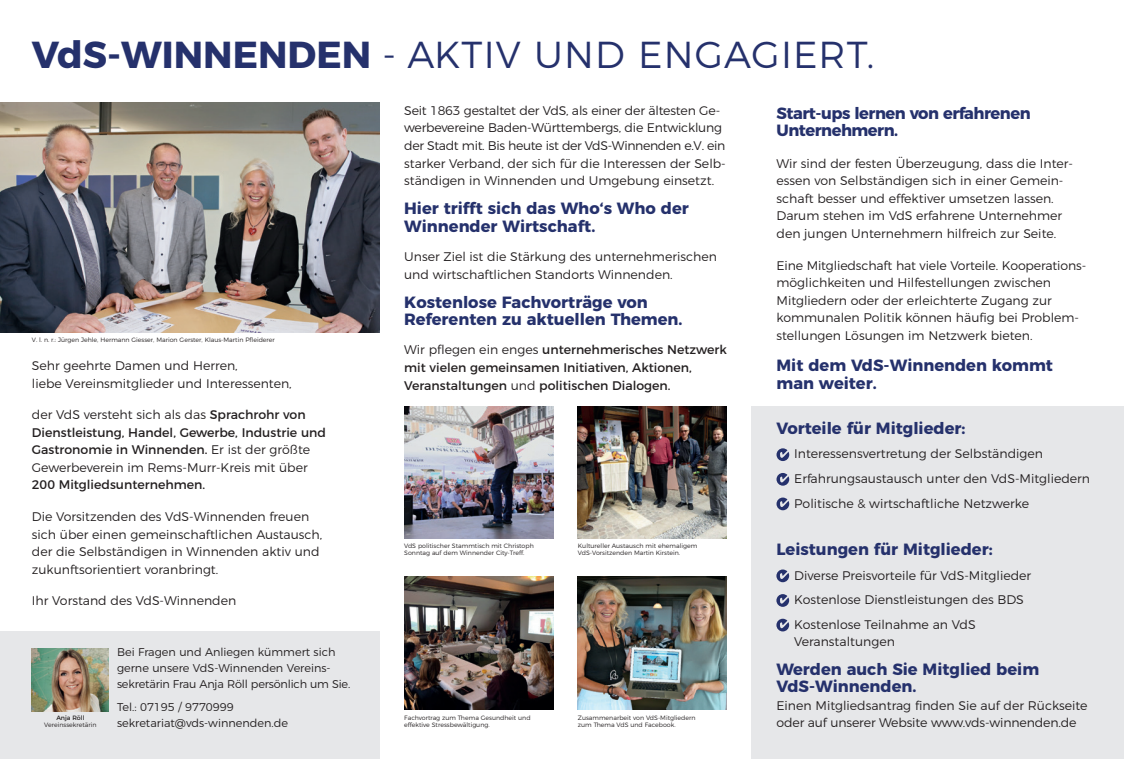
<style>
.page{position:relative;width:1124px;height:759px;background:#fff}
.page>*{position:absolute;margin:0;border:0;box-sizing:border-box;transform-origin:0 0}
.t1{font:300 37.5px "Montserrat";letter-spacing:.03em;color:#25316c}
.t2{font:700 16.25px/17.5px "Montserrat";color:#25316c}
.t3{font:700 16.25px/17.5px "Montserrat";letter-spacing:-.03em;color:#25316c}
.t4{font:300 12.5px/17.5px "Montserrat";color:#231f20}
.t5{font:12.5px/17.5px "Montserrat";color:#231f20}
.t6{font:300 11.25px/16.2px "Montserrat";color:#231f20}
.t7{font:300 6.25px/7.5px "Montserrat";color:#231f20}
.t8{font:6.25px "Montserrat";color:#231f20}
.s1{font-weight:700}
.s2{font-weight:300}
</style>
<div class="page">
<div style="left:0;top:631px;width:379px;height:127px;background:#e6e7e9"></div>
<img style="left:32px;top:648px;width:77px;height:63px">
<div style="left:751px;top:406px;width:372px;height:352px;background:#e6e7e9"></div>
<svg style="left:776px;top:569px;width:13px;height:13px"></svg>
<svg style="left:776px;top:594px;width:13px;height:12px"></svg>
<svg style="left:776px;top:618px;width:13px;height:13px"></svg>
<svg style="left:776px;top:448px;width:13px;height:13px"></svg>
<svg style="left:776px;top:473px;width:13px;height:12px"></svg>
<svg style="left:776px;top:497px;width:13px;height:13px"></svg>
<img style="left:578px;top:406px;width:148px;height:132px">
<img style="left:404px;top:406px;width:149px;height:132px">
<img style="left:404px;top:576px;width:149px;height:133px">
<img style="left:578px;top:576px;width:148px;height:133px">
<img style="left:0;top:103px;width:379px;height:229px">
<h1 class="t1" style="left:32px;top:26px;width:843px"><span class="s1">VdS-WINNENDEN</span> - AKTIV UND ENGAGIERT.</h1>
<p class="t4" style="left:404px;top:101px;width:323px">Seit 1863 gestaltet der VdS, als einer der ältesten Ge&shy;werbevereine Baden-Württembergs, die Entwicklung der Stadt mit. Bis heute ist der VdS-Winnenden e.V. ein starker Verband, der sich für die Interessen der Selb&shy;ständigen in Winnenden und Umgebung einsetzt.</p>
<h2 class="t2" style="left:404px;top:198px;width:286px">Hier trifft sich das Who‘s Who der<br>Winnender Wirtschaft.</h2>
<p class="t4" style="left:404px;top:246px;width:314px">Unser Ziel ist die Stärkung des unternehmerischen und wirtschaftlichen Standorts Winnenden.</p>
<h2 class="t2" style="left:404px;top:292px;width:280px">Kostenlose Fachvorträge von<br>Referenten zu aktuellen Themen.</h2>
<p class="t5" style="left:404px;top:340px;width:324px"><span class="s2">Wir pflegen ein enges</span> unternehmerisches Netzwerk mit vielen gemeinsamen Initiativen, Aktionen,<br>Veranstaltungen <span class="s2">und</span> politischen Dialogen.</p>
<h2 class="t3" style="left:776px;top:103px;width:256px">Start-ups lernen von erfahrenen<br>Unternehmern.</h2>
<p class="t4" style="left:776px;top:153px;width:298px">Wir sind der festen Überzeugung, dass die Inter&shy;essen von Selbständigen sich in einer Gemein&shy;schaft besser und effektiver umsetzen lassen.<br>Darum stehen im VdS erfahrene Unternehmer den jungen Unternehmern hilfreich zur Seite.</p>
<p class="t4" style="left:776px;top:255px;width:311px">Eine Mitgliedschaft hat viele Vorteile. Kooperations&shy;möglichkeiten und Hilfestellungen zwischen Mitgliedern oder der erleichterte Zugang zur kommunalen Politik können häufig bei Problem&shy;stellungen Lösungen im Netzwerk bieten.</p>
<h2 class="t2" style="left:776px;top:355px;width:278px">Mit dem VdS-Winnenden kommt man weiter.</h2>
<p class="t7" style="left:32px;top:335px;width:244px">V. l. n. r.: Jürgen Jehle, Hermann Giesser, Marion Gerster, Klaus-Martin Pfleiderer</p>
<p class="t4" style="left:32px;top:356px;width:261px">Sehr geehrte Damen und Herren,<br>liebe Vereinsmitglieder und Interessenten,</p>
<p class="t5" style="left:32px;top:405px;width:295px"><span class="s2">der VdS versteht sich als das</span> Sprachrohr von Dienstleistung, Handel, Gewerbe, Industrie und Gastronomie in Winnenden. <span class="s2">Er ist der größte Gewerbeverein im Rems-Murr-Kreis mit über</span></p>
<p class="t5" style="left:32px;top:475px;width:175px">200 Mitgliedsunternehmen.</p>
<p class="t4" style="left:32px;top:506px;width:292px">Die Vorsitzenden des VdS-Winnenden freuen sich über einen gemeinschaftlichen Austausch, der die Selbständigen in Winnenden aktiv und zukunftsorientiert voranbringt.</p>
<p class="t4" style="left:32px;top:591px;width:206px">Ihr Vorstand des VdS-Winnenden</p>
<h2 class="t2" style="left:776px;top:418px;width:190px">Vorteile für Mitglieder:</h2>
<p class="t4" style="left:794px;top:440px;width:297px;line-height:24.6px">Interessensvertretung der Selbständigen<br>Erfahrungsaustausch unter den VdS-Mitgliedern<br>Politische &amp; wirtschaftliche Netzwerke</p>
<h2 class="t2" style="left:776px;top:539px;width:218px">Leistungen für Mitglieder:</h2>
<p class="t4" style="left:794px;top:561px;width:238px;line-height:24.6px">Diverse Preisvorteile für VdS-Mitglieder<br>Kostenlose Dienstleistungen des BDS<br>Kostenlose Teilnahme an VdS</p>
<p class="t4" style="left:794px;top:631px;width:102px">Veranstaltungen</p>
<p class="t7" style="left:404px;top:541px;width:131px">VdS politischer Stammtisch mit Christoph<br>Sonntag auf dem Winnender City-Treff.</p>
<p class="t7" style="left:578px;top:541px;width:121px">Kultureller Austausch mit ehemaligem<br>VdS-Vorsitzenden Martin Kirstein.</p>
<p class="t6" style="left:117px;top:642px;width:235px">Bei Fragen und Anliegen kümmert sich gerne unsere VdS-Winnenden Vereins&shy;sekretärin Frau Anja Röll persönlich um Sie.</p>
<p class="t6" style="left:117px;top:697px;width:172px">Tel.: 07195 / 9770999 sekretariat@vds-winnenden.de</p>
<h2 class="t2" style="left:776px;top:658px;width:264px">Werden auch Sie Mitglied beim<br>VdS-Winnenden.</h2>
<p class="t4" style="left:776px;top:695px;width:312px">Einen Mitgliedsantrag finden Sie auf der Rückseite oder auf unserer Website www.vds-winnenden.de</p>
<p class="t8" style="left:56px;top:712px;width:30px">Anja Röll</p>
<p class="t7" style="left:44px;top:720px;width:54px">Vereinssekretärin</p>
<p class="t7" style="left:404px;top:712px;width:128px">Fachvortrag zum Thema Gesundheit und effektive Stressbewältigung.</p>
<p class="t7" style="left:578px;top:712px;width:119px">Zusammenarbeit von VdS-Mitgliedern zum Thema VdS und Facebook.</p>
</div>
